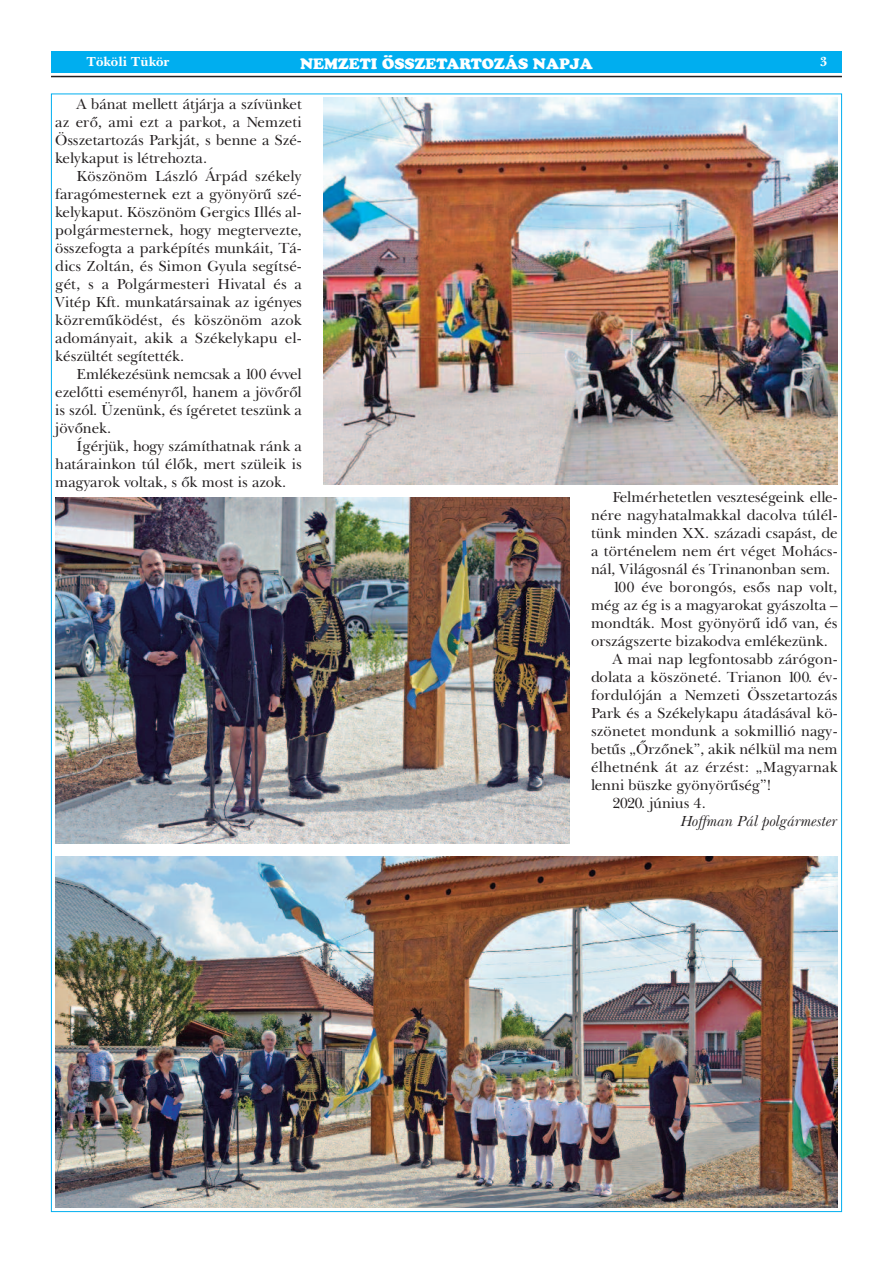
<style>
.page{position:relative;width:893px;height:1263px;background:#fff}
.page>*{position:absolute;margin:0;border:0;box-sizing:border-box;transform-origin:0 0}
.t1{font:15px/18px "New Baskerville PFL";color:#231f20;text-align:justify}
.t2{font:15px "Cupertino";color:#fff}
.t3{font:italic 15px "New Baskerville PFL";color:#231f20}
.t4{font:700 13.5px "New Baskerville PFL";color:#fff}
</style>
<div class="page">
<div style="left:51px;top:51px;width:791px;height:21px;background:#00aeef"></div>
<hr style="left:51px;top:76px;width:791px;height:1px;background:#231f20">
<img style="left:55px;top:498px;width:515px;height:345px">
<img style="left:55px;top:857px;width:783px;height:351px">
<img style="left:323px;top:98px;width:515px;height:386px">
<p class="t4" style="left:87px;top:53px;width:84px">Tököli Tükör</p>
<p class="t2" style="left:300px;top:55px;width:294px">NEMZETI ÖSSZETARTOZÁS NAPJA</p>
<p class="t4" style="left:820px;top:53px;width:9px">3</p>
<p class="t1" style="left:55px;top:95px;width:248px;text-indent:21px">A bánat mellett átjárja a szívünket az erő, ami ezt a parkot, a Nemzeti Összetartozás Parkját, s benne a Szé&shy;kelykaput is létrehozta.</p>
<p class="t1" style="left:55px;top:167px;width:248px;text-indent:21px">Köszönöm László Árpád székely faragómesternek ezt a gyönyörű szé&shy;kelykaput. Köszönöm Gergics Illés al&shy;polgármesternek, hogy megtervezte, összefogta a parképítés munkáit, Tá&shy;dics Zoltán, és Simon Gyula segítsé&shy;gét, s a Polgármesteri Hivatal és a Vitép Kft. munkatársainak az igényes közreműködést, és köszönöm azok adományait, akik a Székelykapu el&shy;készültét segítették.</p>
<p class="t1" style="left:55px;top:365px;width:248px;text-indent:21px">Emlékezésünk nemcsak a 100 évvel ezelőtti eseményről, hanem a jövőről is szól. Üzenünk, és ígéretet teszünk a jövőnek.</p>
<p class="t1" style="left:55px;top:437px;width:248px;text-indent:21px">Ígérjük, hogy számíthatnak ránk a határainkon túl élők, mert szüleik is magyarok voltak, s ők most is azok.</p>
<p class="t1" style="left:612px;top:488px;width:227px">Felmérhetetlen veszteségeink elle-</p>
<p class="t1" style="left:591px;top:506px;width:248px">nére nagyhatalmakkal dacolva túlél-</p>
<p class="t1" style="left:591px;top:524px;width:248px">tünk minden XX. századi csapást, de</p>
<p class="t1" style="left:591px;top:542px;width:248px">a történelem nem ért véget Mohács-</p>
<p class="t1" style="left:591px;top:560px;width:241px">nál, Világosnál és Trinanonban sem.</p>
<p class="t1" style="left:612px;top:578px;width:227px">100 éve borongós, esős nap volt,</p>
<p class="t1" style="left:591px;top:596px;width:248px">még az ég is a magyarokat gyászolta –</p>
<p class="t1" style="left:591px;top:614px;width:248px">mondták. Most gyönyörű idő van, és</p>
<p class="t1" style="left:591px;top:632px;width:238px">országszerte bizakodva emlékezünk.</p>
<p class="t1" style="left:612px;top:650px;width:227px">A mai nap legfontosabb zárógon-</p>
<p class="t1" style="left:591px;top:668px;width:248px">dolata a köszöneté. Trianon 100. év-</p>
<p class="t1" style="left:591px;top:686px;width:248px">fordulóján a Nemzeti Összetartozás</p>
<p class="t1" style="left:591px;top:704px;width:248px">Park és a Székelykapu átadásával kö-</p>
<p class="t1" style="left:591px;top:722px;width:248px">szönetet mondunk a sokmillió nagy-</p>
<p class="t1" style="left:591px;top:740px;width:248px">betűs „Őrzőnek”, akik nélkül ma nem</p>
<p class="t1" style="left:591px;top:758px;width:248px">élhetnénk át az érzést: „Magyarnak</p>
<p class="t1" style="left:591px;top:776px;width:182px">lenni büszke gyönyörűség”!</p>
<p class="t1" style="left:612px;top:794px;width:95px">2020. június 4.</p>
<p class="t3" style="left:681px;top:812px;width:158px">Hoffman Pál polgármester</p>
</div>
